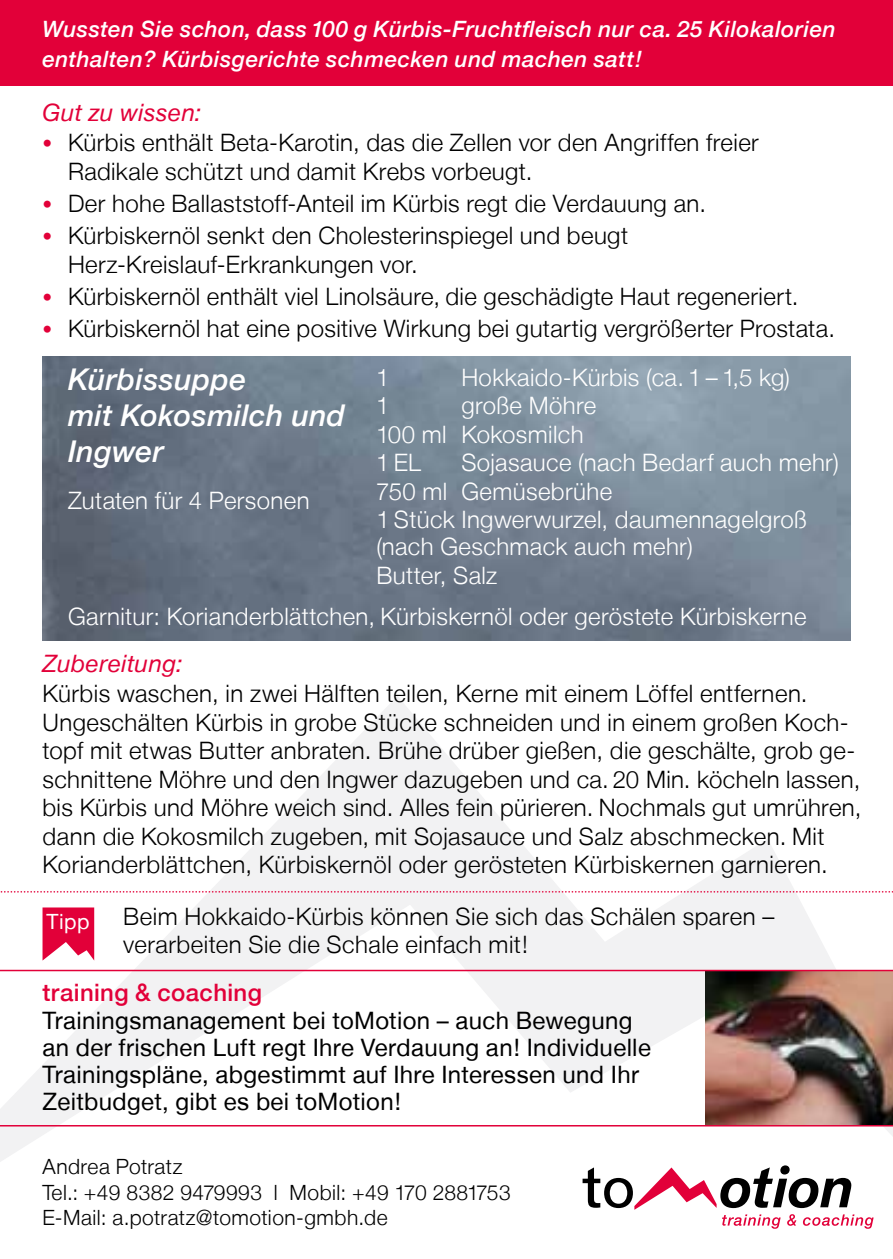
<style>
.page{position:relative;width:893px;height:1259px;background:#fff}
.page>*{position:absolute;margin:0;border:0;box-sizing:border-box;transform-origin:0 0}
.t1{font:italic 500 30px/36px "Helvetica Neue LT";letter-spacing:.01em;color:#fff}
.t2{font:300 24px/28.5px "Helvetica Neue LT";letter-spacing:.015em;color:#000}
.t3{font:300 24px/28.2px "Helvetica Neue LT";letter-spacing:.015em;color:#fff}
.t4{font:24px/27px "Helvetica Neue LT";letter-spacing:.015em;color:#000}
.t5{font:italic 24px "Helvetica Neue LT";letter-spacing:.015em;color:#e20039}
.t6{font:500 24px "Helvetica Neue LT";letter-spacing:.015em;color:#e20039}
.t7{font:italic 500 22.5px/30px "Helvetica Neue LT";letter-spacing:.02em;color:#fff}
.t8{font:300 21px/25.5px "Helvetica Neue LT";letter-spacing:.02em;color:#000}
.t9{font:21px "Helvetica Neue LT";color:#fff}
.s1{font-size:19.5px;color:#e20039}
</style>
<div class="page">
<svg style="left:0;top:696px;width:893px;height:466px"></svg>
<div style="left:0;top:0;width:893px;height:85px;background:#e20039"></div>
<img style="left:43px;top:356px;width:807px;height:285px">
<svg style="left:583px;top:1167px;width:291px;height:61px"></svg>
<svg style="left:43px;top:907px;width:51px;height:53px;background:#e62b5a"></svg>
<svg style="left:0;top:891px;width:893px;height:1px"></svg>
<img style="left:706px;top:971px;width:187px;height:154px">
<hr style="left:0;top:969px;width:893px;height:2px;background:#e20039">
<hr style="left:0;top:1125px;width:893px;height:1px;background:#e20039">
<p class="t7" style="left:43px;top:14px;width:795px">Wussten Sie schon, dass 100 g Kürbis-Fruchtfleisch nur ca. 25 Kilokalorien enthalten? Kürbisgerichte schmecken und machen satt!</p>
<p class="t5" style="left:43px;top:98px;width:160px">Gut zu wissen:</p>
<p class="t2" style="left:68px;top:128px;width:692px;text-indent:-26px"><span class="s1">•</span> Kürbis enthält Beta-Karotin, das die Zellen vor den Angriffen freier<br>Radikale schützt und damit Krebs vorbeugt.</p>
<p class="t2" style="left:43px;top:189px;width:665px"><span class="s1">•</span> Der hohe Ballaststoff-Anteil im Kürbis regt die Verdauung an.</p>
<p class="t2" style="left:68px;top:221px;width:562px;text-indent:-26px"><span class="s1">•</span> Kürbiskernöl senkt den Cholesterinspiegel und beugt<br>Herz-Kreislauf-Erkrankungen vor.</p>
<p class="t2" style="left:43px;top:282px;width:758px"><span class="s1">•</span> Kürbiskernöl enthält viel Linolsäure, die geschädigte Haut regeneriert.</p>
<p class="t2" style="left:43px;top:314px;width:794px"><span class="s1">•</span> Kürbiskernöl hat eine positive Wirkung bei gutartig vergrößerter Prostata.</p>
<p class="t1" style="left:68px;top:361px;width:279px">Kürbissuppe<br>mit Kokosmilch und<br>Ingwer</p>
<p class="t3" style="left:68px;top:485px;width:243px">Zutaten für 4 Personen</p>
<p class="t3" style="left:376px;top:363px;width:15px">1</p>
<p class="t3" style="left:461px;top:363px;width:330px">Hokkaido-Kürbis (ca. 1 – 1,5 kg)</p>
<p class="t3" style="left:376px;top:391px;width:15px">1</p>
<p class="t3" style="left:376px;top:391px;width:221px;text-indent:85px">große Möhre<br>100 ml Kokosmilch<br>1 EL</p>
<p class="t3" style="left:376px;top:448px;width:464px;text-indent:85px">Sojasauce (nach Bedarf auch mehr)<br>750 ml Gemüsebrühe<br>1 Stück Ingwerwurzel, daumennagelgroß (nach Geschmack auch mehr)<br>Butter, Salz</p>
<p class="t3" style="left:68px;top:602px;width:740px">Garnitur: Korianderblättchen, Kürbiskernöl oder geröstete Kürbiskerne</p>
<p class="t5" style="left:43px;top:649px;width:142px">Zubereitung:</p>
<p class="t2" style="left:43px;top:679px;width:820px">Kürbis waschen, in zwei Hälften teilen, Kerne mit einem Löffel entfernen.<br>Ungeschälten Kürbis in grobe Stücke schneiden und in einem großen Koch&shy;topf mit etwas Butter anbraten. Brühe drüber gießen, die geschälte, grob ge&shy;schnittene Möhre und den Ingwer dazugeben und ca. 20 Min. köcheln lassen, bis Kürbis und Möhre weich sind. Alles fein pürieren. Nochmals gut umrühren, dann die Kokosmilch zugeben, mit Sojasauce und Salz abschmecken. Mit Korianderblättchen, Kürbiskernöl oder gerösteten Kürbiskernen garnieren.</p>
<p class="t9" style="left:47px;top:908px;width:44px">Tipp</p>
<p class="t2" style="left:123px;top:901px;width:653px">Beim Hokkaido-Kürbis können Sie sich das Schälen sparen – verarbeiten Sie die Schale einfach mit!</p>
<p class="t6" style="left:43px;top:978px;width:221px">training &amp; coaching</p>
<p class="t4" style="left:43px;top:1007px;width:610px">Trainingsmanagement bei toMotion – auch Bewegung an der frischen Luft regt Ihre Verdauung an! Individuelle Trainingspläne, abgestimmt auf Ihre Interessen und Ihr Zeitbudget, gibt es bei toMotion!</p>
<p class="t8" style="left:43px;top:1153px;width:470px">Andrea Potratz<br>Tel.: +49 8382 9479993 l Mobil: +49 170 2881753<br>E-Mail: a.potratz@tomotion-gmbh.de</p>
</div>
